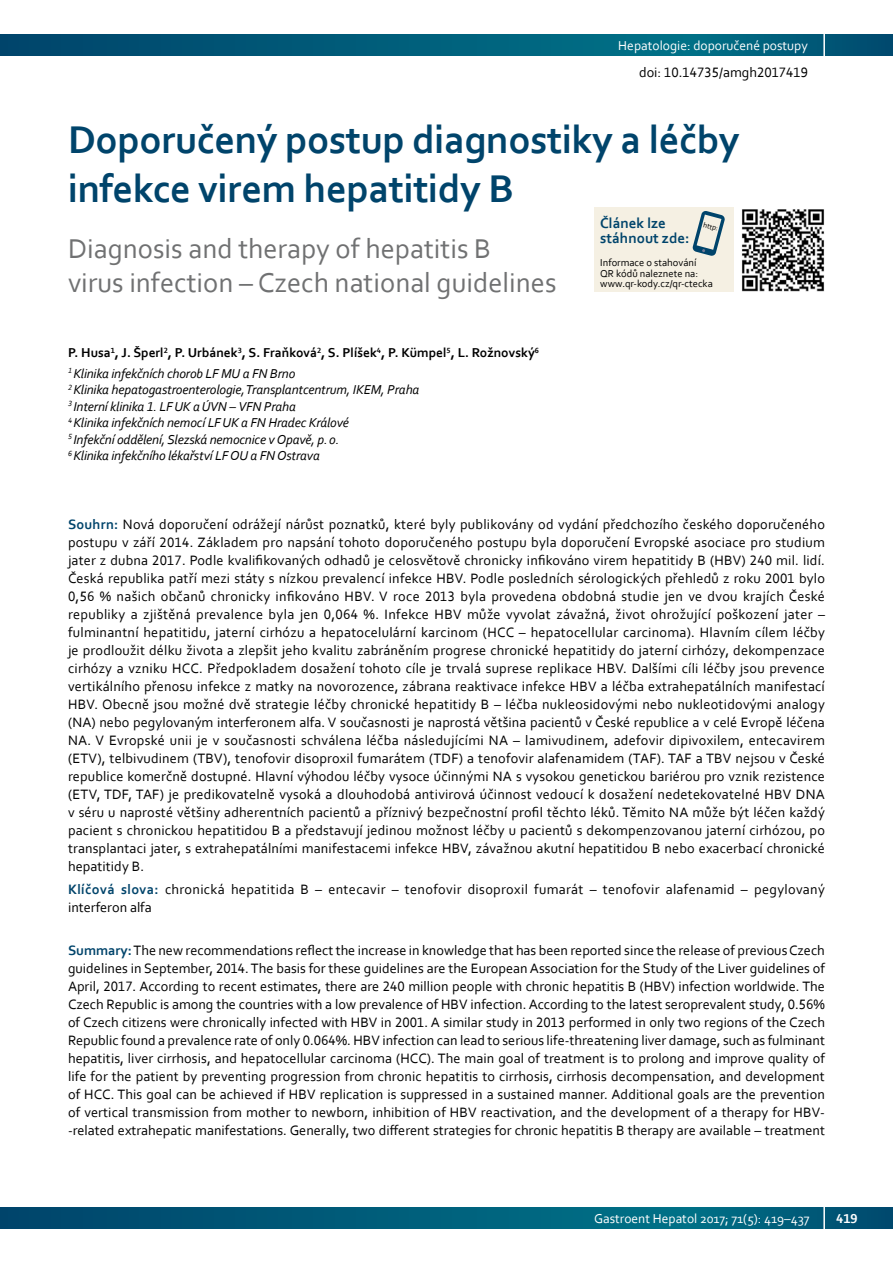
<style>
.page{position:relative;width:893px;height:1263px;background:#fff}
.page>*{position:absolute;margin:0;border:0;box-sizing:border-box;transform-origin:0 0}
.t1{font:700 40.5px/48.6px "Corbel";letter-spacing:-.01em;color:#00446b}
.t2{font:28.5px/34.2px "Corbel";color:#707172}
.t3{font:700 15px/15px "Corbel";color:#00446b}
.t4{font:14.25px/18px "Corbel";letter-spacing:.01em;color:#000;text-align:justify}
.t5{font:italic 13.5px/16.5px "Corbel";letter-spacing:-.01em;color:#000}
.t6{font:700 13.5px/20.7px "Corbel";color:#000}
.t7{font:13.5px "Corbel";color:#fff}
.t8{font:700 13.5px "Corbel";color:#fff}
.t9{font:10.5px/10.5px "Corbel";color:#000}
.t10{font:7.5px "Corbel";color:#000}
.s1{font-weight:400;font-style:italic}
.s2{font-weight:700;color:#00446b}
</style>
<div class="page">
<svg style="left:0;top:34px;width:893px;height:22px;background:#005b79"></svg>
<hr style="left:823px;top:0;width:2px;height:79px;background:#fff">
<svg style="left:0;top:1207px;width:893px;height:22px;background:#005b79"></svg>
<hr style="left:823px;top:1184px;width:2px;height:79px;background:#fff">
<img style="left:741px;top:209px;width:84px;height:83px">
<div style="left:594px;top:208px;width:139px;height:84px;background:#f5f0e3"></div>
<svg style="left:692px;top:211px;width:33px;height:45px"></svg>
<p class="t7" style="left:531px;top:37px;width:279px">Hereditárny angioedém ako príčina bolestí brucha</p>
<p class="t7" style="left:618px;top:37px;width:191px">Hepatologie: doporučené postupy</p>
<p class="t4" style="left:639px;top:63px;width:171px">doi: 10.14735/amgh2017419</p>
<h1 class="t1" style="left:68px;top:115px;width:673px">Doporučený postup diagnostiky a léčby infekce virem hepatitidy B</h1>
<h2 class="t2" style="left:68px;top:230px;width:490px">Diagnosis and therapy of hepatitis B<br>virus infection – Czech national guidelines</h2>
<p class="t3" style="left:600px;top:215px;width:91px">Článek lze stáhnout zde:</p>
<p class="t10" style="left:705px;top:220px;width:17px;rotate:15deg">http:</p>
<p class="t9" style="left:600px;top:257px;width:114px">Informace o stahování<br>QR kódů naleznete na: www.qr-kody.cz/qr-ctecka</p>
<p class="t6" style="left:68px;top:342px;width:472px">P. Husa<sup>1</sup>, J. Šperl<sup>2</sup>, P. Urbánek<sup>3</sup>, S. Fraňková<sup>2</sup>, S. Plíšek<sup>4</sup>, P. Kümpel<sup>5</sup>, L. Rožnovský<sup>6<br></sup><sup>1</sup> <span class="s1">Klinika infekčních chorob LF MU a FN Brno</span></p>
<p class="t5" style="left:68px;top:381px;width:353px"><sup>2</sup> Klinika hepatogastroenterologie, Transplantcentrum, IKEM, Praha <sup>3</sup> Interní klinika 1. LFUK aÚVN – VFN Praha<br><sup>4</sup> Klinika infekčních nemocí LFUK a FN Hradec Králové<br><sup>5</sup> Infekční oddělení, Slezská nemocnice vOpavě, p.o.<br><sup>6</sup> Klinika infekčního lékařství LFOU a FN Ostrava</p>
<p class="t4" style="left:68px;top:515px;width:758px"><span class="s2">Souhrn:</span> Nová doporučení odrážejí nárůst poznatků, které byly publikovány od vydání předchozího českého doporučeného postupu v září 2014. Základem pro napsání tohoto doporučeného postupu byla doporučení Evropské asociace pro studium jater z dubna 2017. Podle kvalifikovaných odhadů je celosvětově chronicky infikováno virem hepatitidy B (HBV) 240 mil. lidí.<br>Česká republika patří mezi státy s nízkou prevalencí infekce HBV. Podle posledních sérologických přehledů z roku 2001 bylo 0,56 % našich občanů chronicky infikováno HBV. V roce 2013 byla provedena obdobná studie jen ve dvou krajích České republiky a zjištěná prevalence byla jen 0,064 %. Infekce HBV může vyvolat závažná, život ohrožující poškození jater – fulminantní hepatitidu, jaterní cirhózu a hepatocelulární karcinom (HCC – hepatocellular carcinoma). Hlavním cílem léčby je prodloužit délku života a zlepšit jeho kvalitu zabráněním progrese chronické hepatitidy do jaterní cirhózy, dekompenzace cirhózy a vzniku HCC. Předpokladem dosažení tohoto cíle je trvalá suprese replikace HBV. Dalšími cíli léčby jsou prevence vertikálního přenosu infekce z matky na novorozence, zábrana reaktivace infekce HBV a léčba extrahepatálních manifestací HBV. Obecně jsou možné dvě strategie léčby chronické hepatitidy B – léčba nukleosidovými nebo nukleotidovými analogy (NA) nebo pegylovaným interferonem alfa. V současnosti je naprostá většina pacientů v České republice a v celé Evropě léčena NA. V Evropské unii je v současnosti schválena léčba následujícími NA – lamivudinem, adefovir dipivoxilem, entecavirem (ETV), telbivudinem (TBV), tenofovir disoproxil fumarátem (TDF) a tenofovir alafenamidem (TAF). TAF a TBV nejsou v České republice komerčně dostupné. Hlavní výhodou léčby vysoce účinnými NA s vysokou genetickou bariérou pro vznik rezistence (ETV, TDF, TAF) je predikovatelně vysoká a dlouhodobá antivirová účinnost vedoucí k dosažení nedetekovatelné HBV DNA v séru u naprosté většiny adherentních pacientů a příznivý bezpečnostní profil těchto léků. Těmito NA může být léčen každý pacient s chronickou hepatitidou B a představují jedinou možnost léčby u pacientů s dekompenzovanou jaterní cirhózou, po transplantaci jater, s extrahepatálními manifestacemi infekce HBV, závažnou akutní hepatitidou B nebo exacerbací chronické hepatitidy B.</p>
<p class="t4" style="left:68px;top:880px;width:758px"><span class="s2">Klíčová slova:</span> chronická hepatitida B – entecavir – tenofovir disoproxil fumarát – tenofovir alafenamid – pegylovaný interferon alfa</p>
<p class="t4" style="left:68px;top:941px;width:758px"><span class="s2">Summary:</span> The new recommendations reflect the increase in knowledge that has been reported since the release of previous Czech guidelines in September, 2014. The basis for these guidelines are the European Association for the Study of the Liver guidelines of April, 2017. According to recent estimates, there are 240 million people with chronic hepatitis B (HBV) infection worldwide. The Czech Republic is among the countries with a low prevalence of HBV infection. According to the latest seroprevalent study, 0.56% of Czech citizens were chronically infected with HBV in 2001. A similar study in 2013 performed in only two regions of the Czech Republic found a prevalence rate of only 0.064%. HBV infection can lead to serious life-threatening liver damage, such as fulminant hepatitis, liver cirrhosis, and hepatocellular carcinoma (HCC). The main goal of treatment is to prolong and improve quality of life for the patient by preventing progression from chronic hepatitis to cirrhosis, cirrhosis decompensation, and development of HCC. This goal can be achieved if HBV replication is suppressed in a sustained manner. Additional goals are the prevention of vertical transmission from mother to newborn, inhibition of HBV reactivation, and the development of a therapy for HBV--related extrahepatic manifestations. Generally, two different strategies for chronic hepatitis B therapy are available – treatment</p>
<p class="t7" style="left:594px;top:1210px;width:217px">Gastroent Hepatol 2017; 71(5): 419–437</p>
<p class="t8" style="left:836px;top:1210px;width:23px">419</p>
</div>
